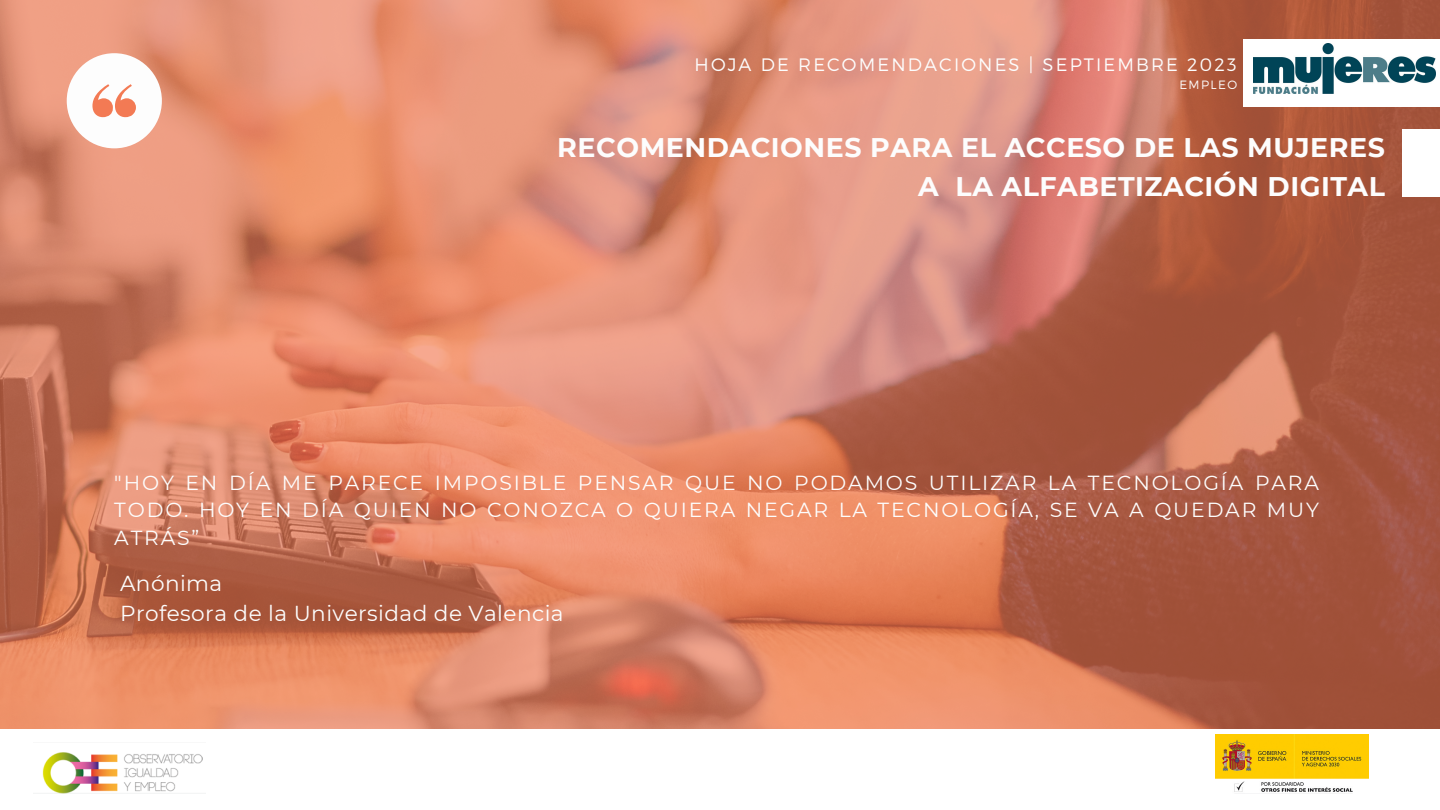
<style>
.page{position:relative;width:1440px;height:810px;background:#fff}
.page>*{position:absolute;margin:0;border:0;box-sizing:border-box;transform-origin:0 0}
.t1{font:700 26.9px "Montserrat";letter-spacing:.02em;color:#fdfdfd}
.t2{font:21.6px "Montserrat";letter-spacing:.02em;color:#fdfdfd}
.t3{font:20.3px/27.8px "Montserrat";letter-spacing:.09em;color:#fdfdfd;text-align:justify}
.t4{font:300 18px "Montserrat";letter-spacing:.12em;color:#fdfdfd}
.t5{font:300 12px "Montserrat";letter-spacing:.12em;color:#fdfdfd}
</style>
<div class="page">
<img style="left:0;top:0;width:1440px;height:729px">
<div style="left:67px;top:53px;width:95px;height:95px;background:#fdfdfd;border-radius:50%"></div>
<svg style="left:92px;top:84px;width:44px;height:33px"></svg>
<div style="left:1402px;top:129px;width:38px;height:68px;background:#fff"></div>
<img style="left:33px;top:752px;width:173px;height:42px">
<div style="left:1244px;top:39px;width:196px;height:68px;background:#fff"></div>
<img style="left:1253px;top:43px;width:183px;height:51px">
<img style="left:1216px;top:734px;width:153px;height:60px">
<p class="t4" style="left:695px;top:53px;width:543px">HOJA DE RECOMENDACIONES | SEPTIEMBRE 2023</p>
<p class="t5" style="left:1179px;top:76px;width:59px">EMPLEO</p>
<p class="t1" style="left:557px;top:131px;width:829px">RECOMENDACIONES PARA EL ACCESO DE LAS MUJERES</p>
<p class="t1" style="left:918px;top:170px;width:468px">A LA ALFABETIZACIÓN DIGITAL</p>
<p class="t3" style="left:114px;top:468px;width:1206px">"HOY EN DÍA ME PARECE IMPOSIBLE PENSAR QUE NO PODAMOS UTILIZAR LA TECNOLOGÍA PARA TODO. HOY EN DÍA QUIEN NO CONOZCA O QUIERA NEGAR LA TECNOLOGÍA, SE VA A QUEDAR MUY ATRÁS”</p>
<p class="t2" style="left:120px;top:571px;width:104px">Anónima</p>
<p class="t2" style="left:120px;top:601px;width:445px">Profesora de la Universidad de Valencia</p>
</div>
